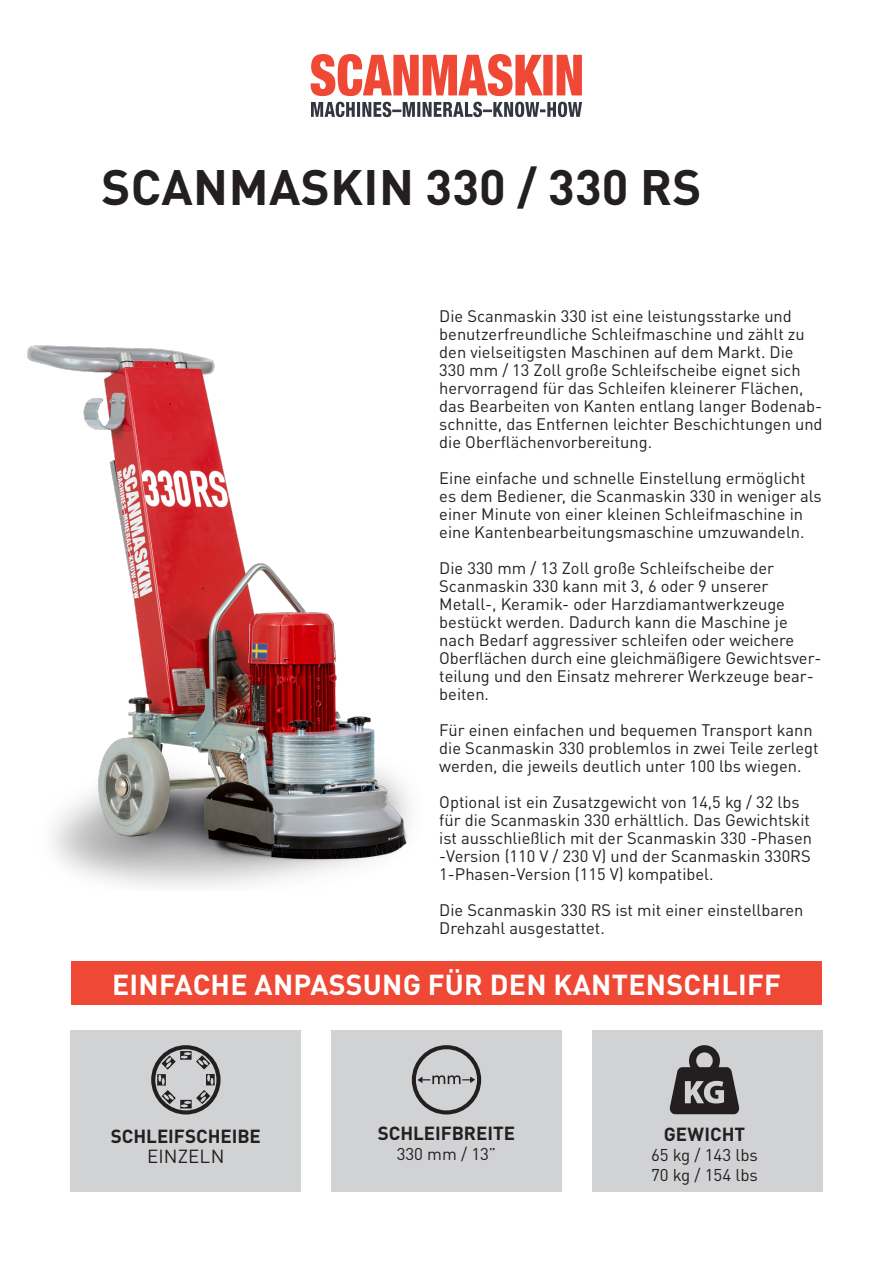
<style>
.page{position:relative;width:893px;height:1263px;background:#fff}
.page>*{position:absolute;margin:0;border:0;box-sizing:border-box;transform-origin:0 0}
.t1{font:700 49.2px "DIN Pro";letter-spacing:.01em;color:#231f20}
.t2{font:700 28.5px "DIN Pro";letter-spacing:.01em;color:#fff}
.Teknisk_data{font:700 18.75px "DIN Pro";letter-spacing:-.005em;color:#231f20}
.Teknisk_data-2{font:18.75px "DIN Pro";letter-spacing:.005em;color:#231f20}
.Teknisk_data-3{font:16.8px/20.2px "DIN Pro";color:#231f20}
.t3{font:16.5px/18px "DIN Pro";color:#231f20}
</style>
<div class="page">
<div style="left:331px;top:1030px;width:231px;height:161px;background:#d1d2d4"></div>
<svg style="left:412px;top:1045px;width:69px;height:69px"></svg>
<div style="left:592px;top:1030px;width:230px;height:161px;background:#d1d2d4"></div>
<div style="left:70px;top:1030px;width:231px;height:161px;background:#d1d2d4"></div>
<div style="left:71px;top:961px;width:751px;height:44px;background:#ef4835"></div>
<svg style="left:311px;top:54px;width:271px;height:42px"></svg>
<svg style="left:311px;top:102px;width:271px;height:15px"></svg>
<svg style="left:151px;top:1045px;width:70px;height:69px"></svg>
<svg style="left:670px;top:1045px;width:69px;height:69px"></svg>
<img style="left:27px;top:345px;width:383px;height:543px">
<p class="t1" style="left:101px;top:154px;width:602px">SCANMASKIN 330 / 330 RS</p>
<p class="t3" style="left:439px;top:306px;width:385px">Die Scanmaskin 330 ist eine leistungsstarke und benutzerfreundliche Schleifmaschine und zählt zu den vielseitigsten Maschinen auf dem Markt. Die 330 mm / 13 Zoll große Schleifscheibe eignet sich hervorragend für das Schleifen kleinerer Flächen, das Bearbeiten von Kanten entlang langer Bodenab&shy;schnitte, das Entfernen leichter Beschichtungen und die Oberflächenvorbereitung.</p>
<p class="t3" style="left:439px;top:468px;width:384px">Eine einfache und schnelle Einstellung ermöglicht es dem Bediener, die Scanmaskin 330 in weniger als einer Minute von einer kleinen Schleifmaschine in eine Kantenbearbeitungsmaschine umzuwandeln.</p>
<p class="t3" style="left:439px;top:558px;width:381px">Die 330 mm / 13 Zoll große Schleifscheibe der Scanmaskin 330 kann mit 3, 6 oder 9 unserer Metall-, Keramik- oder Harzdiamantwerkzeuge bestückt werden. Dadurch kann die Maschine je nach Bedarf aggressiver schleifen oder weichere Oberflächen durch eine gleichmäßigere Gewichtsver&shy;teilung und den Einsatz mehrerer Werkzeuge bear&shy;beiten.</p>
<p class="t3" style="left:439px;top:720px;width:381px">Für einen einfachen und bequemen Transport kann die Scanmaskin 330 problemlos in zwei Teile zerlegt werden, die jeweils deutlich unter 100 lbs wiegen.</p>
<p class="t3" style="left:439px;top:792px;width:374px">Optional ist ein Zusatzgewicht von 14,5 kg / 32 lbs für die Scanmaskin 330 erhältlich. Das Gewichtskit ist ausschließlich mit der Scanmaskin 330 -Phasen -Version (110 V / 230 V) und der Scanmaskin 330RS 1-Phasen-Version (115 V) kompatibel.</p>
<p class="t3" style="left:439px;top:900px;width:366px">Die Scanmaskin 330 RS ist mit einer einstellbaren<br>Drehzahl ausgestattet.</p>
<p class="t2" style="left:112px;top:965px;width:670px">EINFACHE ANPASSUNG FÜR DEN KANTENSCHLIFF</p>
<p class="Teknisk_data" style="left:111px;top:1123px;width:152px">SCHLEIFSCHEIBE</p>
<p class="Teknisk_data-2" style="left:147px;top:1141px;width:79px">EINZELN</p>
<p class="Teknisk_data" style="left:378px;top:1120px;width:139px">SCHLEIFBREITE</p>
<p class="Teknisk_data-3" style="left:397px;top:1142px;width:101px">330 mm / 13”</p>
<p class="Teknisk_data" style="left:664px;top:1121px;width:83px">GEWICHT</p>
<p class="Teknisk_data-3" style="left:651px;top:1143px;width:108px">65 kg / 143 lbs<br>70 kg / 154 lbs</p>
</div>
